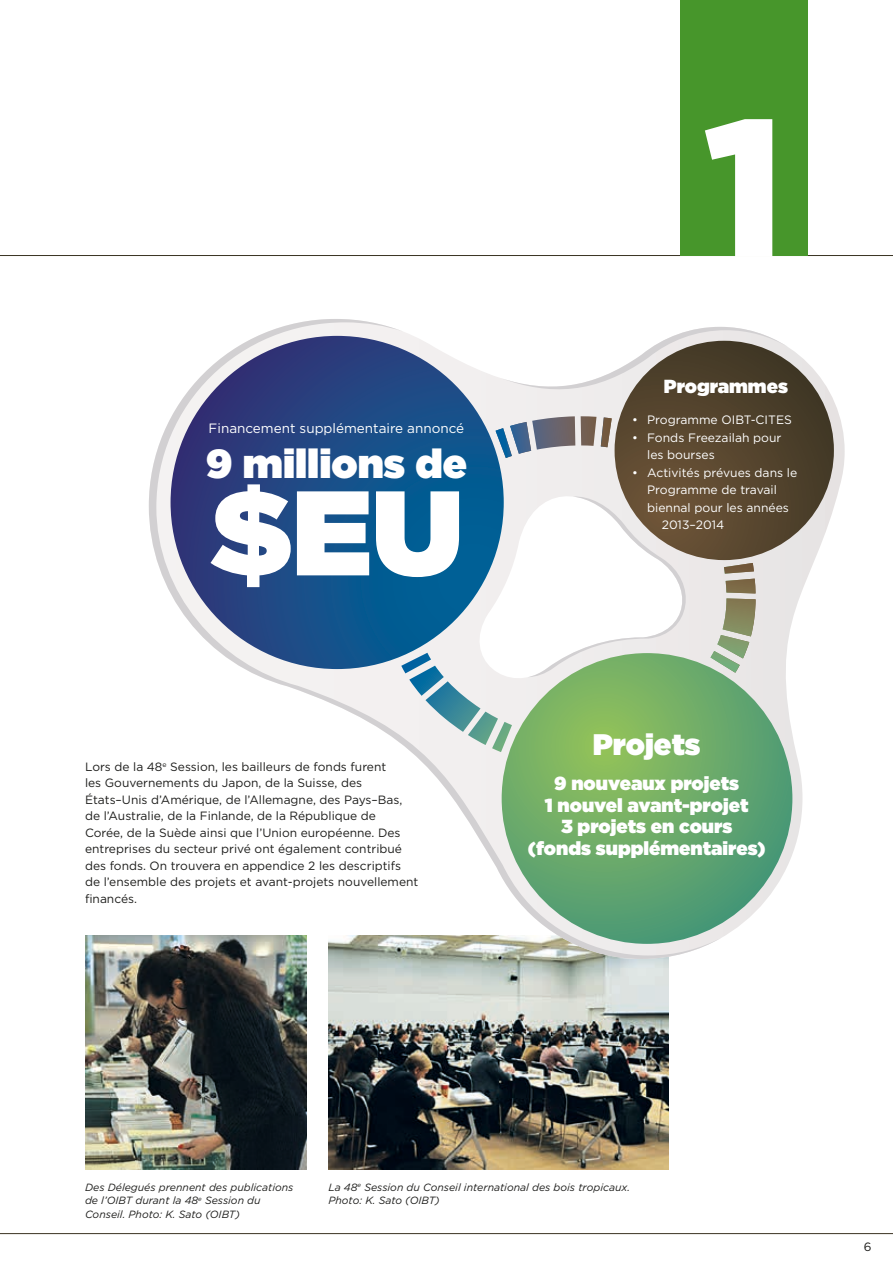
<style>
.page{position:relative;width:893px;height:1263px;background:#fff}
.page>*{position:absolute;margin:0;border:0;box-sizing:border-box;transform-origin:0 0}
.t1{font:900 195px "Gotham";color:#fff}
.t2{font:900 120px "Gotham";color:#fff}
.t3{font:900 40.5px "Gotham";color:#fff}
.t4{font:900 29.7px "Gotham";color:#fff}
.t5{font:900 18.9px/21.6px "Gotham";color:#fff;text-align:center}
.t6{font:13.5px "Gotham";color:#fff}
.t7{font:12.15px/17.5px "Gotham";color:#fff}
.t8{font:12px/16.5px "Gotham";color:#1d1d1b}
.t9{font:italic 10.5px/13.5px "Gotham";color:#1d1d1b}
</style>
<div class="page">
<img style="left:85px;top:935px;width:221px;height:234px">
<img style="left:328px;top:959px;width:341px;height:210px">
<svg style="left:723px;top:347px;width:122px;height:590px"></svg>
<svg style="left:723px;top:327px;width:65px;height:34px"></svg>
<svg style="left:149px;top:319px;width:574px;height:640px"></svg>
<svg style="left:171px;top:336px;width:333px;height:333px;background:#1d4884"></svg>
<svg style="left:502px;top:653px;width:290px;height:291px;background:#66a76c"></svg>
<svg style="left:615px;top:341px;width:219px;height:219px;background:#53432c"></svg>
<svg style="left:496px;top:416px;width:79px;height:42px;background:#969fae"></svg>
<svg style="left:581px;top:416px;width:31px;height:31px"></svg>
<svg style="left:401px;top:495px;width:298px;height:257px"></svg>
<svg style="left:710px;top:563px;width:46px;height:110px;background:#b8b9a5"></svg>
<hr style="left:0;top:1233px;width:893px;height:1px;background:#3a3322">
<hr style="left:0;top:255px;width:893px;height:1px;background:#3a3322">
<div style="left:680px;top:0;width:128px;height:255px;background:#47962b"></div>
<p class="t6" style="left:209px;top:419px;width:257px">Financement supplémentaire annoncé</p>
<h3 class="t3" style="left:206px;top:434px;width:263px">9 millions de</h3>
<h2 class="t2" style="left:210px;top:447px;width:255px">$EU</h2>
<p class="t8" style="left:85px;top:758px;width:335px">Lors de la 48<sup>e</sup> Session, les bailleurs de fonds furent<br>les Gouvernements du Japon, de la Suisse, des États–Unis d’Amérique, de l’Allemagne, des Pays–Bas, de l’Australie, de la Finlande, de la République de<br>Corée, de la Suède ainsi que l’Union européenne. Des entreprises du secteur privé ont également contribué des fonds. On trouvera en appendice 2 les descriptifs de l’ensemble des projets et avant-projets nouvellement financés.</p>
<h1 class="t1" style="left:703px;top:53px;width:84px">1</h1>
<h3 class="t5" style="left:664px;top:375px;width:125px">Programmes</h3>
<p class="t7" style="left:632px;top:411px;width:161px">• Programme OIBT-CITES</p>
<p class="t7" style="left:647px;top:428px;width:136px;text-indent:-15px">• Fonds Freezailah pour les bourses</p>
<p class="t7" style="left:632px;top:463px;width:166px">• Activités prévues dans le</p>
<p class="t7" style="left:647px;top:481px;width:131px">Programme de travail</p>
<p class="t7" style="left:647px;top:498px;width:143px">biennal pour les années</p>
<p class="t7" style="left:662px;top:516px;width:64px">2013–2014</p>
<h3 class="t4" style="left:593px;top:724px;width:109px">Projets</h3>
<h3 class="t5" style="left:528px;top:772px;width:240px">9 nouveaux projets<br>1 nouvel avant-projet<br>3 projets en cours (fonds supplémentaires)</h3>
<p class="t9" style="left:85px;top:1180px;width:210px">Des Délegués prennent des publications de l’OIBT durant la 48<sup>e</sup> Session du<br>Conseil. Photo: K. Sato (OIBT)</p>
<p class="t9" style="left:328px;top:1180px;width:303px">La 48<sup>e</sup> Session du Conseil international des bois tropicaux.<br>Photo: K. Sato (OIBT)</p>
<p class="t8" style="left:864px;top:1238px;width:9px">6</p>
</div>
